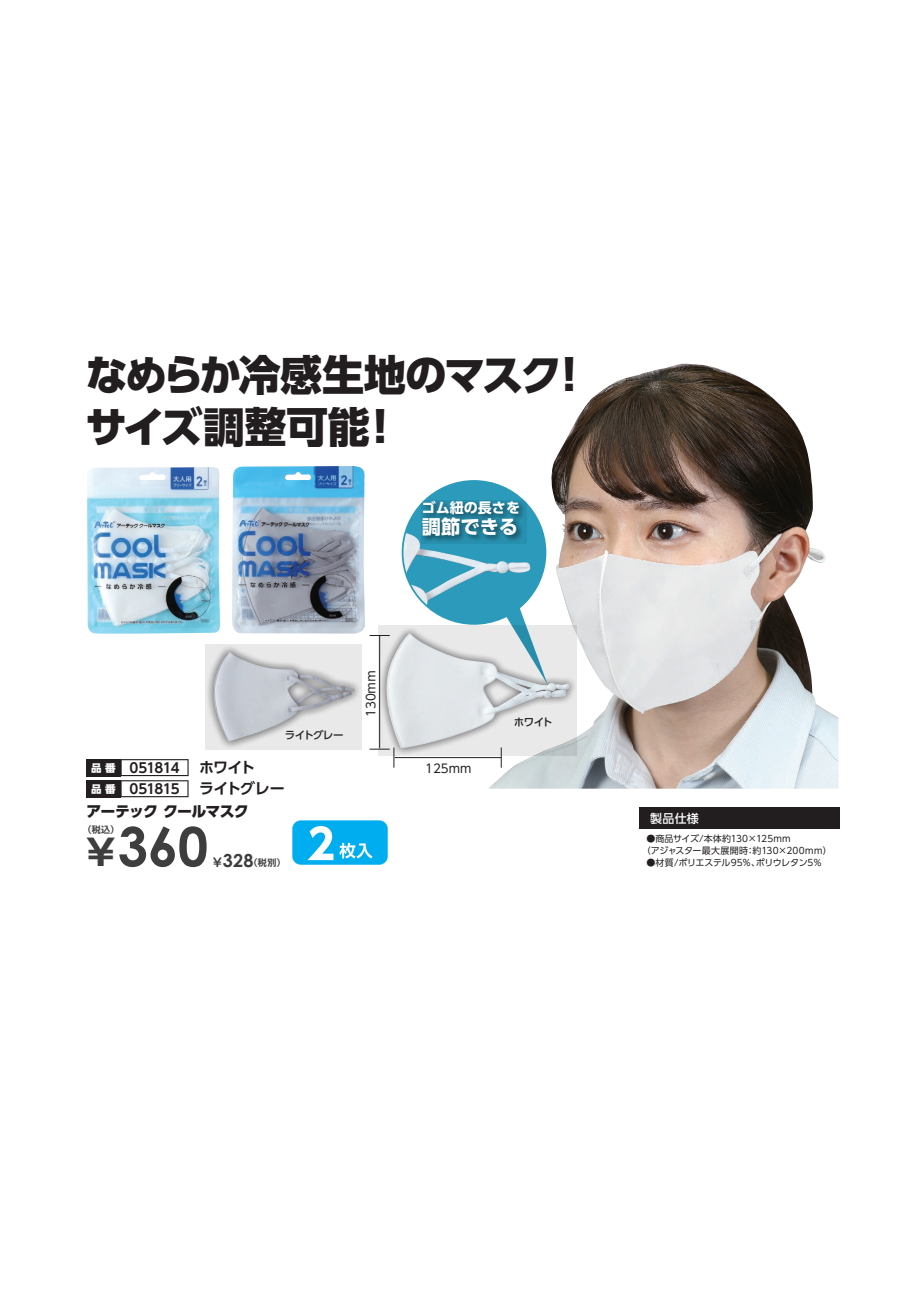
<style>
.page{position:relative;width:919px;height:1289px;background:#fff}
.page>*{position:absolute;margin:0;border:0;box-sizing:border-box;transform-origin:0 0}
.t1{font:700 54px "Century Gothic";color:#3e3e3f}
.t2{font:800 42.15px/52.7px "UD Shin Go Pr 6";letter-spacing:-.055em;color:#221e1f}
.t3{font:700 19.35px "UD Shin Go Pr 6";color:#fff}
.t4{font:800 15px "UD Shin Go Pr 6";letter-spacing:-.06em;color:#231f20}
.t5{font:700 15px/21.1px "UD Shin Go Pr 6 De";letter-spacing:-.055em;color:#231f20}
.t6{font:700 14.1px "UD Shin Go Pr 6";color:#fff}
.t7{font:700 13.5px "UD Shin Go Pr 6 De";letter-spacing:-.06em;color:#231f20}
.t8{font:12px "UD Shin Go Pr 6";letter-spacing:-.015em;color:#231f20}
.t9{font:500 12px "UD Shin Go Pr 6";color:#fff}
.t10{font:500 10.5px "UD Shin Go Pr 6";letter-spacing:-.06em;color:#231f20}
.t11{font:9px/12px "UD Shin Go Pr 6";letter-spacing:-.015em;color:#231f20}
.t12{font:700 9px "Shin Go Pr 6 De";color:#3e3e3f}
.s1{font-family:"UD Shin Go Pr 6";font-weight:800;font-size:10.5px;color:#fff}
.s2{font-family:"Shin Go Pr 6";font-size:36px}
.s3{font-size:12px}
.s4{font-family:"Century Gothic";font-size:18px}
</style>
<div class="page">
<div style="left:638px;top:807px;width:201px;height:21px;background:#221e1f"></div>
<div style="left:86px;top:759px;width:34px;height:17px;background:#231f20"></div>
<div style="left:86px;top:780px;width:34px;height:17px;background:#231f20"></div>
<svg style="left:120px;top:759px;width:68px;height:38px"></svg>
<div style="left:292px;top:820px;width:96px;height:44px;background:#00aeef;border-radius:9px"></div>
<svg style="left:307px;top:826px;width:26px;height:34px"></svg>
<svg style="left:339px;top:842px;width:33px;height:16px"></svg>
<img style="left:87px;top:467px;width:133px;height:167px">
<img style="left:488px;top:364px;width:350px;height:424px">
<img style="left:232px;top:466px;width:133px;height:167px">
<svg style="left:205px;top:644px;width:156px;height:105px;background:#e7e6e6"></svg>
<img style="left:207px;top:651px;width:147px;height:90px">
<div style="left:402px;top:481px;width:143px;height:143px;background:#2b9abb;border-radius:50%"></div>
<img style="left:404px;top:533px;width:127px;height:73px">
<svg style="left:421px;top:499px;width:105px;height:44px"></svg>
<svg style="left:502px;top:602px;width:45px;height:23px"></svg>
<svg style="left:378px;top:625px;width:199px;height:131px;background:#dde0e1"></svg>
<img style="left:379px;top:633px;width:191px;height:115px">
<svg style="left:369px;top:635px;width:20px;height:1px"></svg>
<hr style="left:379px;top:635px;width:1px;height:113px;background:#231f20">
<svg style="left:501px;top:747px;width:1px;height:20px"></svg>
<svg style="left:369px;top:747px;width:25px;height:20px"></svg>
<hr style="left:395px;top:757px;width:106px;height:1px;background:#231f20">
<h2 class="t2" style="left:85px;top:347px;width:506px">なめらか冷感生地のマスク！サイズ調整可能！</h2>
<h3 class="t6" style="left:421px;top:496px;width:100px">ゴム紐の長さを</h3>
<h3 class="t3" style="left:421px;top:510px;width:98px">調節できる</h3>
<p class="t10" style="left:285px;top:726px;width:60px">ライトグレー</p>
<h3 class="t5" style="left:199px;top:756px;width:87px">ホワイト<br>ライトグレー</h3>
<h3 class="t7" style="left:91px;top:757px;width:90px"><span class="s1">品 番</span> 051814</h3>
<h3 class="t4" style="left:87px;top:799px;width:164px">アーテック クールマスク</h3>
<h1 class="t1" style="left:83px;top:805px;width:127px"><span class="s2">￥</span>360</h1>
<h3 class="t7" style="left:91px;top:778px;width:90px"><span class="s1">品 番</span> 051815</h3>
<p class="t12" style="left:83px;top:822px;width:38px">（税込）</p>
<p class="t12" style="left:211px;top:854px;width:76px"><span class="s3">￥</span><span class="s4">328</span>（税別）</p>
<h3 class="t8" style="left:361px;top:717px;width:48px;rotate:-90deg">130ｍｍ</h3>
<h3 class="t8" style="left:425px;top:759px;width:48px">125ｍｍ</h3>
<p class="t10" style="left:514px;top:713px;width:40px">ホワイト</p>
<h3 class="t9" style="left:650px;top:808px;width:50px">製品仕様</h3>
<p class="t11" style="left:642px;top:832px;width:191px;text-indent:4px">●商品サイズ/本体約130×125mm<br>（アジャスター最大展開時：約130×200ｍｍ）</p>
<p class="t11" style="left:646px;top:856px;width:177px">●材質/ポリエステル95％、ポリウレタン5％</p>
</div>
